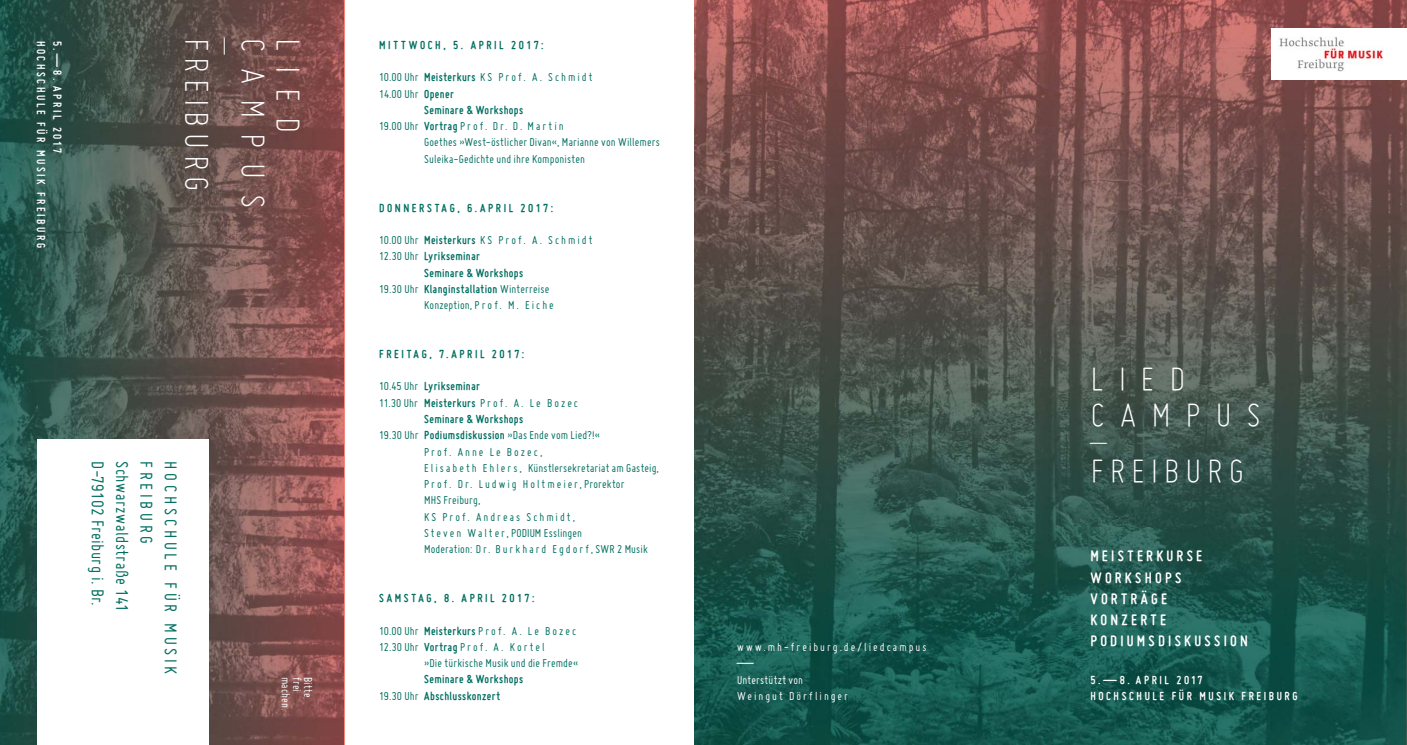
<style>
.page{position:relative;width:1407px;height:745px;background:#fff}
.page>*{position:absolute;margin:0;border:0;box-sizing:border-box;transform-origin:0 0}
.t1{font:300 37.5px/35px "Miso";letter-spacing:.385em;color:#fff}
.t2{font:300 37.5px "Miso";letter-spacing:.155em;color:#fff}
.t3{font:18.75px "Miso";letter-spacing:.2em;color:#006f61}
.t4{font:18.75px "Miso";letter-spacing:.015em;color:#006f61}
.t5{font:18.75px "Miso";letter-spacing:.035em;color:#006f61}
.t6{font:700 16.25px/21.2px "Miso";letter-spacing:.2em;color:#fff}
.t7{font:16.25px "Miso";color:#fff}
.t8{font:12.5px "Miso";letter-spacing:.015em;color:#006f61}
.t9{font:700 12.5px/16.2px "Miso";letter-spacing:.04em;color:#006f61}
.t10{font:12.5px "Miso";letter-spacing:.16em;color:#006f61}
.t11{font:700 12.5px/16.2px "Miso";letter-spacing:.21em;color:#fff}
.t12{font:12.5px/16.2px "Miso";letter-spacing:.15em;color:#fff}
.t13{font:12.5px "Miso";letter-spacing:.155em;color:#006f61}
.t14{font:700 12.5px "Miso";letter-spacing:.21em;color:#006f61}
.t15{font:12.5px/16.2px "Miso";letter-spacing:.08em;color:#006f61}
.t16{font:12.5px "Miso";letter-spacing:.165em;color:#006f61}
.t17{font:700 12.5px "Miso";letter-spacing:.205em;color:#006f61}
.s1{font-weight:700}
.s2{font-weight:400}
</style>
<div class="page">
<img style="left:1406px;top:0;width:1px;height:744px">
<img style="left:694px;top:0;width:712px;height:744px">
<img style="left:0;top:0;width:345px;height:744px">
<div style="left:37px;top:439px;width:172px;height:305px;background:#fff"></div>
<div style="left:1271px;top:28px;width:136px;height:51px;background:#fff"></div>
<img style="left:1279px;top:37px;width:104px;height:35px">
<p class="t11" style="left:48px;top:40px;width:209px;rotate:90deg">HOCHSCHULE FÜR MUSIK FREIBURG</p>
<p class="t11" style="left:65px;top:40px;width:114px;rotate:90deg">5.—8. APRIL 2017</p>
<h1 class="t2" style="left:220px;top:38px;width:155px;rotate:90deg">FREIBURG</h1>
<h3 class="t7" style="left:235px;top:38px;width:19px;rotate:90deg">—</h3>
<h1 class="t1" style="left:271px;top:38px;width:172px;rotate:90deg">CAMPUS</h1>
<h1 class="t1" style="left:306px;top:38px;width:96px;rotate:90deg">LIED</h1>
<h2 class="t4" style="left:109px;top:461px;width:146px;rotate:90deg">D-79102 Freiburg i. Br.</h2>
<h2 class="t5" style="left:134px;top:461px;width:152px;rotate:90deg">Schwarzwaldstraße 141</h2>
<h2 class="t3" style="left:158px;top:461px;width:84px;rotate:90deg">FREIBURG</h2>
<h2 class="t3" style="left:182px;top:461px;width:214px;rotate:90deg">HOCHSCHULE FÜR MUSIK</h2>
<p class="t12" style="left:294px;top:676px;width:35px;rotate:90deg">machen.</p>
<p class="t12" style="left:305px;top:676px;width:17px;rotate:90deg">frei</p>
<p class="t12" style="left:317px;top:676px;width:22px;rotate:90deg">Bitte</p>
<p class="t14" style="left:379px;top:40px;width:166px">MITTWOCH, 5. APRIL 2017:</p>
<p class="t10" style="left:379px;top:70px;width:215px">10.00 Uhr <span class="s1">Meisterkurs</span> KS Prof. A. Schmidt</p>
<p class="t8" style="left:379px;top:86px;width:76px">14.00 Uhr <span class="s1">Opener</span></p>
<p class="t9" style="left:424px;top:103px;width:101px">Seminare &amp; Workshops</p>
<p class="t13" style="left:379px;top:118px;width:186px">19.00 Uhr <span class="s1">Vortrag</span> Prof. Dr. D. Martin</p>
<p class="t8" style="left:424px;top:135px;width:237px">Goethes »West-östlicher Divan«, Marianne von Willemers</p>
<p class="t8" style="left:424px;top:151px;width:162px">Suleika-Gedichte und ihre Komponisten</p>
<p class="t17" style="left:379px;top:202px;width:175px">DONNERSTAG, 6.APRIL 2017:</p>
<p class="t10" style="left:379px;top:232px;width:215px">10.00 Uhr <span class="s1">Meisterkurs</span> KS Prof. A. Schmidt</p>
<p class="t9" style="left:379px;top:249px;width:102px"><span class="s2">12.30 Uhr</span> Lyrikseminar</p>
<p class="t9" style="left:424px;top:265px;width:101px">Seminare &amp; Workshops</p>
<p class="t8" style="left:379px;top:281px;width:172px">19.30 Uhr <span class="s1">Klanginstallation</span> Winterreise</p>
<p class="t8" style="left:424px;top:297px;width:131px">Konzeption, Prof. M. Eiche</p>
<p class="t14" style="left:379px;top:349px;width:147px">FREITAG, 7.APRIL 2017:</p>
<p class="t9" style="left:379px;top:379px;width:102px"><span class="s2">10.45 Uhr</span> Lyrikseminar</p>
<p class="t10" style="left:379px;top:395px;width:200px">11.30 Uhr <span class="s1">Meisterkurs</span> Prof. A. Le Bozec</p>
<p class="t9" style="left:424px;top:411px;width:101px">Seminare &amp; Workshops</p>
<p class="t8" style="left:379px;top:427px;width:222px">19.30 Uhr <span class="s1">Podiumsdiskussion</span> »Das Ende vom Lied?!«</p>
<p class="t16" style="left:424px;top:443px;width:120px">Prof. Anne Le Bozec,</p>
<p class="t8" style="left:424px;top:460px;width:236px">E l i s a b e t h E h l e r s , Künstlersekretariat am Gasteig,</p>
<p class="t13" style="left:424px;top:476px;width:202px">Prof. Dr. Ludwig Holtmeier, Prorektor</p>
<p class="t8" style="left:424px;top:492px;width:58px">MHS Freiburg,</p>
<p class="t16" style="left:424px;top:508px;width:153px">KS Prof. Andreas Schmidt,</p>
<p class="t8" style="left:424px;top:525px;width:159px">S t e v e n W a l t e r, PODIUM Esslingen</p>
<p class="t8" style="left:424px;top:541px;width:225px">Moderation: Dr. Burkhard Egdorf, SWR 2 Musik</p>
<p class="t14" style="left:379px;top:592px;width:157px">SAMSTAG, 8. APRIL 2017:</p>
<p class="t15" style="left:379px;top:621px;width:198px">10.00 Uhr <span class="s1">Meisterkurs</span> P r o f. A . L e B o z e c<br>12.30 Uhr <span class="s1">Vortrag</span> Prof. A. Kortel</p>
<p class="t8" style="left:424px;top:655px;width:155px">»Die türkische Musik und die Fremde«</p>
<p class="t9" style="left:379px;top:671px;width:146px;text-indent:45px">Seminare &amp; Workshops<br><span class="s2">19.30 Uhr</span> Abschlusskonzert</p>
<p class="t12" style="left:737px;top:638px;width:191px">www.mh-freiburg.de/liedcampus</p>
<h3 class="t7" style="left:737px;top:652px;width:18px">—</h3>
<p class="t12" style="left:737px;top:671px;width:112px">Unterstützt von<br>Weingut Dörflinger</p>
<h1 class="t1" style="left:1090px;top:361px;width:172px">LIED<br>CAMPUS</h1>
<h3 class="t7" style="left:1090px;top:432px;width:18px">—</h3>
<h1 class="t2" style="left:1090px;top:447px;width:155px">FREIBURG</h1>
<h3 class="t6" style="left:1090px;top:546px;width:159px">MEISTERKURSE<br>WORKSHOPS<br>VORTRÄGE<br>KONZERTE<br>PODIUMSDISKUSSION</h3>
<p class="t11" style="left:1090px;top:672px;width:209px">5.—8. APRIL 2017<br>HOCHSCHULE FÜR MUSIK FREIBURG</p>
</div>
